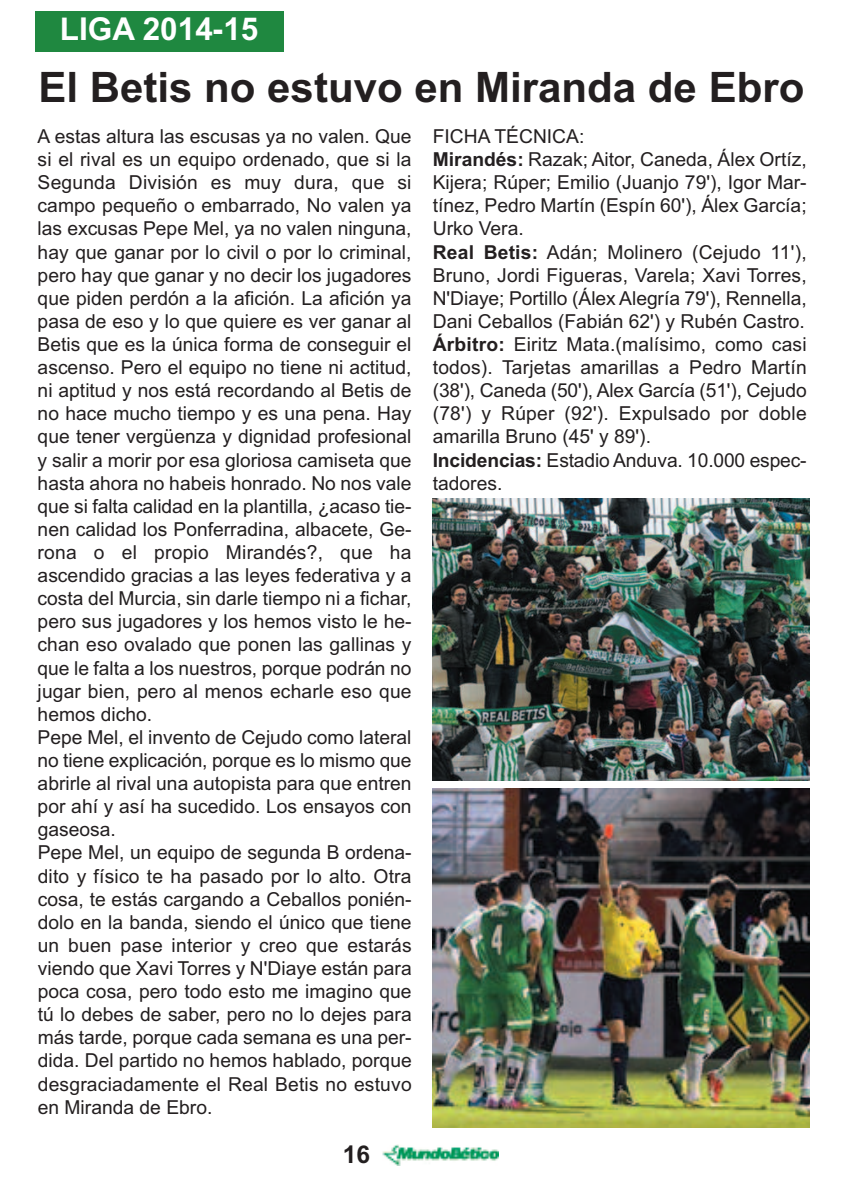
<style>
.page{position:relative;width:844px;height:1191px;background:#fff}
.page>*{position:absolute;margin:0;border:0;box-sizing:border-box;transform-origin:0 0}
.t1{font:700 42px "Arial";color:#231f20}
.t2{font:700 31.5px "Arial";color:#fff}
.t3{font:700 24.5px "Arial";color:#231f20}
.t4{font:19.25px/23.1px "Arial";color:#231f20}
.s1{font-weight:700}
</style>
<div class="page">
<img style="left:382px;top:1145px;width:116px;height:21px">
<div style="left:35px;top:12px;width:248px;height:40px;background:#1f8840"></div>
<img style="left:432px;top:498px;width:377px;height:283px">
<img style="left:432px;top:788px;width:377px;height:340px">
<h2 class="t2" style="left:60px;top:11px;width:200px">LIGA 2014-15</h2>
<h1 class="t1" style="left:38px;top:63px;width:767px">El Betis no estuvo en Miranda de Ebro</h1>
<p class="t4" style="left:38px;top:125px;width:375px">A estas altura las escusas ya no valen. Que si el rival es un equipo ordenado, que si la Segunda División es muy dura, que si campo pequeño o embarrado, No valen ya las excusas Pepe Mel, ya no valen ninguna, hay que ganar por lo civil o por lo criminal, pero hay que ganar y no decir los jugadores que piden perdón a la afición. La afición ya pasa de eso y lo que quiere es ver ganar al Betis que es la única forma de conseguir el ascenso. Pero el equipo no tiene ni actitud, ni aptitud y nos está recordando al Betis de no hace mucho tiempo y es una pena. Hay que tener vergüenza y dignidad profesional y salir a morir por esa gloriosa camiseta que hasta ahora no habeis honrado. No nos vale que si falta calidad en la plantilla, ¿acaso tie&shy;nen calidad los Ponferradina, albacete, Ge&shy;rona o el propio Mirandés?, que ha ascendido gracias a las leyes federativa y a costa del Murcia, sin darle tiempo ni a fichar, pero sus jugadores y los hemos visto le he&shy;chan eso ovalado que ponen las gallinas y que le falta a los nuestros, porque podrán no jugar bien, pero al menos echarle eso que hemos dicho.<br>Pepe Mel, el invento de Cejudo como lateral no tiene explicación, porque es lo mismo que abrirle al rival una autopista para que entren por ahí y así ha sucedido. Los ensayos con gaseosa.<br>Pepe Mel, un equipo de segunda B ordena&shy;dito y físico te ha pasado por lo alto. Otra cosa, te estás cargando a Ceballos ponién&shy;dolo en la banda, siendo el único que tiene un buen pase interior y creo que estarás viendo que Xavi Torres y N'Diaye están para poca cosa, pero todo esto me imagino que tú lo debes de saber, pero no lo dejes para más tarde, porque cada semana es una per&shy;dida. Del partido no hemos hablado, porque desgraciadamente el Real Betis no estuvo en Miranda de Ebro.</p>
<p class="t4" style="left:432px;top:125px;width:375px">FICHA TÉCNICA:<br><span class="s1">Mirandés:</span> Razak; Aitor, Caneda, Álex Ortíz, Kijera; Rúper; Emilio (Juanjo 79'), Igor Mar&shy;tínez, Pedro Martín (Espín 60'), Álex García; Urko Vera.<br><span class="s1">Real Betis:</span> Adán; Molinero (Cejudo 11'), Bruno, Jordi Figueras, Varela; Xavi Torres, N'Diaye; Portillo (Álex Alegría 79'), Rennella, Dani Ceballos (Fabián 62') y Rubén Castro.<br><span class="s1">Árbitro:</span> Eiritz Mata.(malísimo, como casi todos). Tarjetas amarillas a Pedro Martín (38'), Caneda (50'), Alex García (51'), Cejudo (78') y Rúper (92'). Expulsado por doble amarilla Bruno (45' y 89').<br><span class="s1">Incidencias:</span> Estadio Anduva. 10.000 espec&shy;tadores.</p>
<p class="t3" style="left:343px;top:1139px;width:29px">16</p>
</div>
